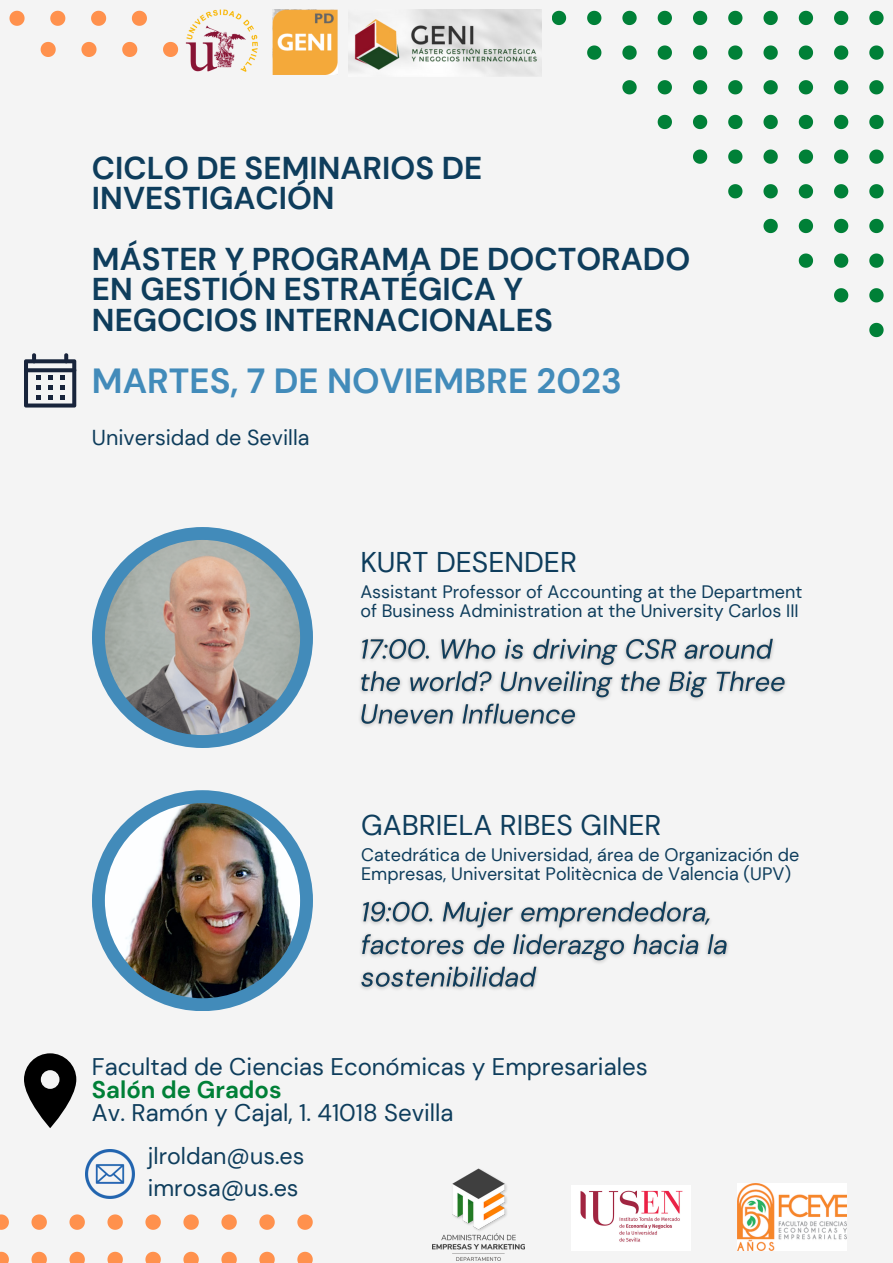
<style>
.page{position:relative;width:893px;height:1263px;background:#f4f4f4}
.page>*{position:absolute;margin:0;border:0;box-sizing:border-box;transform-origin:0 0}
.t1{font:700 34.88px "DM Sans";color:#428bba}
.t2{font:700 31.5px/30.4px "DM Sans";color:#0e3d5c}
.t3{font:28.5px "DM Sans";color:#0e3d5c}
.t4{font:24px "DM Sans";color:#0e3d5c}
.t5{font:700 24px "DM Sans";color:#008037}
.t6{font:23.25px "DM Sans";color:#0e3d5c}
.t7{font:21.6px "DM Sans";color:#0e3d5c}
.t8{font:18px/19.6px "DM Sans";color:#0e3d5c}
</style>
<div class="page">
<svg style="left:869px;top:323px;width:14px;height:14px"></svg>
<svg style="left:869px;top:288px;width:14px;height:14px"></svg>
<svg style="left:834px;top:288px;width:14px;height:14px"></svg>
<svg style="left:869px;top:253px;width:14px;height:15px"></svg>
<svg style="left:834px;top:253px;width:14px;height:15px"></svg>
<svg style="left:799px;top:253px;width:14px;height:15px"></svg>
<svg style="left:869px;top:219px;width:14px;height:14px"></svg>
<svg style="left:834px;top:219px;width:14px;height:14px"></svg>
<svg style="left:799px;top:219px;width:14px;height:14px"></svg>
<svg style="left:763px;top:219px;width:15px;height:14px"></svg>
<svg style="left:869px;top:184px;width:14px;height:14px"></svg>
<svg style="left:834px;top:184px;width:14px;height:14px"></svg>
<svg style="left:799px;top:184px;width:14px;height:14px"></svg>
<svg style="left:763px;top:184px;width:15px;height:14px"></svg>
<svg style="left:728px;top:184px;width:14px;height:14px"></svg>
<svg style="left:869px;top:149px;width:14px;height:15px"></svg>
<svg style="left:834px;top:149px;width:14px;height:15px"></svg>
<svg style="left:799px;top:149px;width:14px;height:15px"></svg>
<svg style="left:763px;top:149px;width:15px;height:15px"></svg>
<svg style="left:728px;top:149px;width:14px;height:15px"></svg>
<svg style="left:693px;top:149px;width:14px;height:15px"></svg>
<svg style="left:869px;top:115px;width:14px;height:14px"></svg>
<svg style="left:834px;top:115px;width:14px;height:14px"></svg>
<svg style="left:799px;top:115px;width:14px;height:14px"></svg>
<svg style="left:763px;top:115px;width:15px;height:14px"></svg>
<svg style="left:728px;top:115px;width:14px;height:14px"></svg>
<svg style="left:693px;top:115px;width:14px;height:14px"></svg>
<svg style="left:657px;top:115px;width:15px;height:14px"></svg>
<svg style="left:869px;top:80px;width:14px;height:14px"></svg>
<svg style="left:834px;top:80px;width:14px;height:14px"></svg>
<svg style="left:799px;top:80px;width:14px;height:14px"></svg>
<svg style="left:763px;top:80px;width:15px;height:14px"></svg>
<svg style="left:728px;top:80px;width:14px;height:14px"></svg>
<svg style="left:693px;top:80px;width:14px;height:14px"></svg>
<svg style="left:657px;top:80px;width:15px;height:14px"></svg>
<svg style="left:622px;top:80px;width:14px;height:14px"></svg>
<svg style="left:869px;top:45px;width:14px;height:15px"></svg>
<svg style="left:834px;top:45px;width:14px;height:15px"></svg>
<svg style="left:799px;top:45px;width:14px;height:15px"></svg>
<svg style="left:763px;top:45px;width:15px;height:15px"></svg>
<svg style="left:728px;top:45px;width:14px;height:15px"></svg>
<svg style="left:693px;top:45px;width:14px;height:15px"></svg>
<svg style="left:657px;top:45px;width:15px;height:15px"></svg>
<svg style="left:622px;top:45px;width:14px;height:15px"></svg>
<svg style="left:587px;top:45px;width:14px;height:15px"></svg>
<svg style="left:869px;top:11px;width:14px;height:14px"></svg>
<svg style="left:834px;top:11px;width:14px;height:14px"></svg>
<svg style="left:799px;top:11px;width:14px;height:14px"></svg>
<svg style="left:763px;top:11px;width:15px;height:14px"></svg>
<svg style="left:728px;top:11px;width:14px;height:14px"></svg>
<svg style="left:693px;top:11px;width:14px;height:14px"></svg>
<svg style="left:657px;top:11px;width:15px;height:14px"></svg>
<svg style="left:622px;top:11px;width:14px;height:14px"></svg>
<svg style="left:587px;top:11px;width:14px;height:14px"></svg>
<svg style="left:552px;top:11px;width:14px;height:14px"></svg>
<div style="left:92px;top:790px;width:221px;height:221px;background:#428bba;border-radius:50%"></div>
<img style="left:105px;top:803px;width:195px;height:195px;border-radius:50%">
<div style="left:92px;top:527px;width:221px;height:221px;background:#428bba;border-radius:50%"></div>
<img style="left:105px;top:540px;width:195px;height:195px;border-radius:50%">
<svg style="left:9px;top:11px;width:16px;height:15px"></svg>
<svg style="left:50px;top:11px;width:15px;height:15px"></svg>
<svg style="left:91px;top:11px;width:15px;height:15px"></svg>
<svg style="left:132px;top:11px;width:15px;height:15px"></svg>
<svg style="left:41px;top:42px;width:15px;height:15px"></svg>
<svg style="left:81px;top:42px;width:15px;height:15px"></svg>
<svg style="left:122px;top:42px;width:15px;height:15px"></svg>
<svg style="left:163px;top:42px;width:15px;height:15px"></svg>
<svg style="left:0;top:1214px;width:9px;height:16px"></svg>
<svg style="left:31px;top:1214px;width:16px;height:16px"></svg>
<svg style="left:69px;top:1214px;width:16px;height:16px"></svg>
<svg style="left:107px;top:1214px;width:16px;height:16px"></svg>
<svg style="left:145px;top:1214px;width:16px;height:16px"></svg>
<svg style="left:183px;top:1214px;width:16px;height:16px"></svg>
<svg style="left:221px;top:1214px;width:16px;height:16px"></svg>
<svg style="left:259px;top:1214px;width:16px;height:16px"></svg>
<svg style="left:297px;top:1214px;width:16px;height:16px"></svg>
<svg style="left:0;top:1252px;width:9px;height:11px"></svg>
<svg style="left:31px;top:1252px;width:16px;height:11px"></svg>
<svg style="left:69px;top:1252px;width:16px;height:11px"></svg>
<svg style="left:107px;top:1252px;width:16px;height:11px"></svg>
<svg style="left:145px;top:1252px;width:16px;height:11px"></svg>
<svg style="left:183px;top:1252px;width:16px;height:11px"></svg>
<svg style="left:221px;top:1252px;width:16px;height:11px"></svg>
<svg style="left:259px;top:1252px;width:16px;height:11px"></svg>
<svg style="left:297px;top:1252px;width:16px;height:11px"></svg>
<img style="left:85px;top:1150px;width:49px;height:49px">
<img style="left:185px;top:9px;width:73px;height:63px">
<img style="left:433px;top:1168px;width:92px;height:92px">
<img style="left:571px;top:1185px;width:120px;height:66px">
<img style="left:737px;top:1183px;width:109px;height:67px">
<img style="left:272px;top:10px;width:65px;height:64px">
<img style="left:348px;top:10px;width:193px;height:66px">
<svg style="left:24px;top:1053px;width:52px;height:75px"></svg>
<img style="left:360px;top:901px;width:369px;height:89px">
<img style="left:360px;top:638px;width:426px;height:89px">
<svg style="left:24px;top:353px;width:52px;height:54px"></svg>
<p class="t2" style="left:92px;top:153px;width:392px">CICLO DE SEMINARIOS DE<br>INVESTIGACIÓN</p>
<p class="t2" style="left:92px;top:244px;width:600px">MÁSTER Y PROGRAMA DE DOCTORADO<br>EN GESTIÓN ESTRATÉGICA Y</p>
<p class="t2" style="left:92px;top:305px;width:462px">NEGOCIOS INTERNACIONALES</p>
<p class="t1" style="left:92px;top:359px;width:531px">MARTES, 7 DE NOVIEMBRE 2023</p>
<p class="t7" style="left:92px;top:423px;width:219px">Universidad de Sevilla</p>
<p class="t3" style="left:360px;top:543px;width:218px">KURT DESENDER</p>
<p class="t8" style="left:360px;top:582px;width:443px">Assistant Professor of Accounting at the Department of Business Administration at the University Carlos III</p>
<p class="t3" style="left:361px;top:807px;width:302px">GABRIELA RIBES GINER</p>
<p class="t8" style="left:361px;top:845px;width:439px">Catedrática de Universidad, área de Organización de<br>Empresas, Universitat Politècnica de Valencia (UPV)</p>
<p class="t4" style="left:92px;top:1051px;width:557px">Facultad de Ciencias Económicas y Empresariales</p>
<p class="t5" style="left:92px;top:1074px;width:191px">Salón de Grados</p>
<p class="t4" style="left:92px;top:1097px;width:363px">Av. Ramón y Cajal, 1. 41018 Sevilla</p>
<p class="t6" style="left:148px;top:1141px;width:158px">jlroldan@us.es</p>
<p class="t6" style="left:148px;top:1173px;width:152px">imrosa@us.es</p>
</div>
